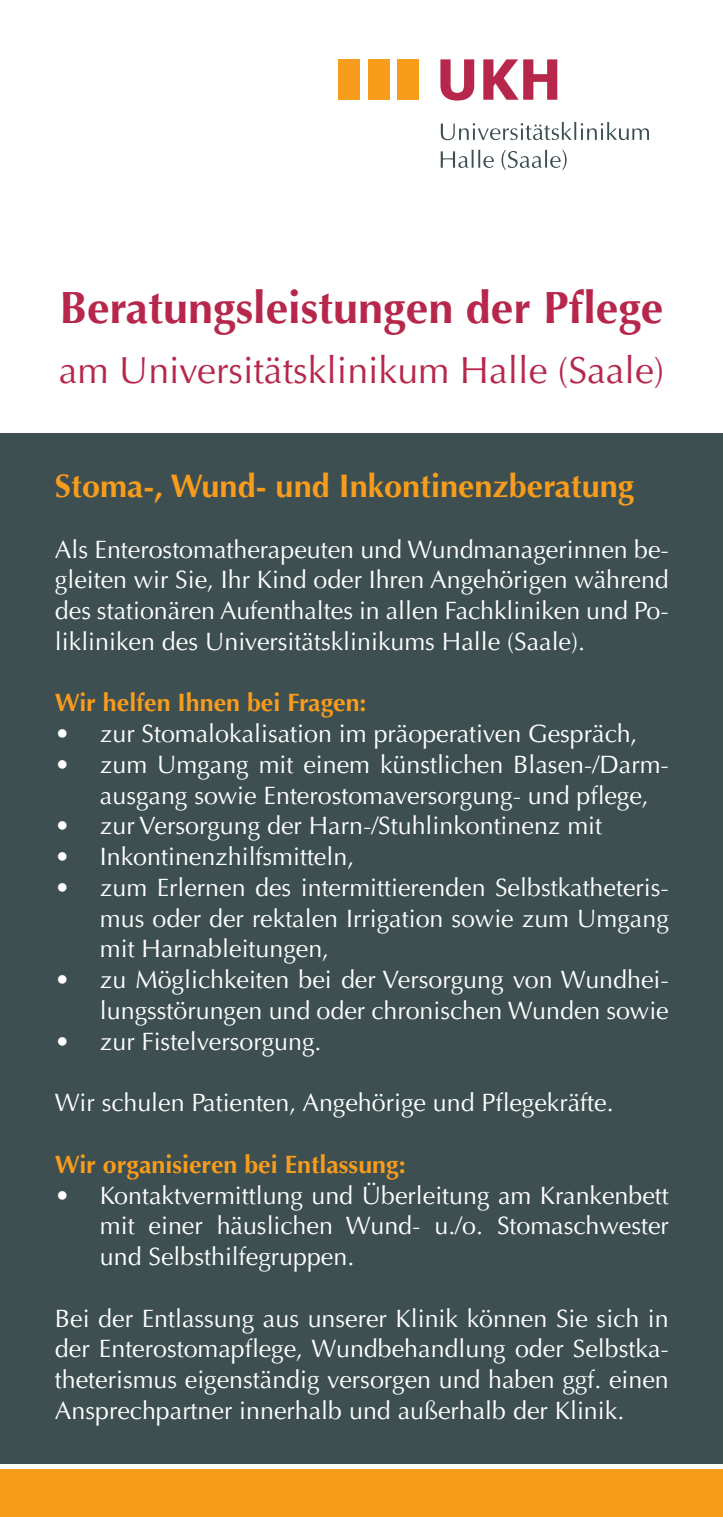
<style>
.page{position:relative;width:723px;height:1517px;background:#fff}
.page>*{position:absolute;margin:0;border:0;box-sizing:border-box;transform-origin:0 0}
.t1{font:700 45px "Optima LT";color:#b6274b}
.t2{font:37.5px "Optima LT";color:#b6274b}
.t3{font:700 32.5px "Optima LT";color:#f89c1c}
.t4{font:25px/30.8px "Optima LT";color:#fff;text-align:justify}
.t5{font:700 25px "Optima LT";color:#f89c1c}
</style>
<div class="page">
<div style="left:0;top:1469px;width:723px;height:48px;background:#f89c1c"></div>
<div style="left:0;top:433px;width:723px;height:1030px;background:#3d4f51"></div>
<svg style="left:440px;top:59px;width:34px;height:42px"></svg>
<svg style="left:483px;top:59px;width:74px;height:41px"></svg>
<svg style="left:441px;top:122px;width:208px;height:18px"></svg>
<svg style="left:441px;top:150px;width:125px;height:20px"></svg>
<div style="left:397px;top:59px;width:22px;height:41px;background:#f89c1c"></div>
<div style="left:368px;top:59px;width:22px;height:41px;background:#f89c1c"></div>
<div style="left:338px;top:59px;width:22px;height:41px;background:#f89c1c"></div>
<h1 class="t1" style="left:60px;top:281px;width:605px">Beratungsleistungen der Pflege</h1>
<h2 class="t2" style="left:59px;top:348px;width:607px">am Universitätsklinikum Halle (Saale)</h2>
<h3 class="t3" style="left:55px;top:467px;width:581px">Stoma-, Wund- und Inkontinenzberatung</h3>
<p class="t4" style="left:55px;top:534px;width:615px">Als Enterostomatherapeuten und Wundmanagerinnen be&shy;gleiten wir Sie, Ihr Kind oder Ihren Angehörigen während des stationären Aufenthaltes in allen Fachkliniken und Po&shy;likliniken des Universitätsklinikums Halle (Saale).</p>
<p class="t5" style="left:55px;top:688px;width:313px">Wir helfen Ihnen bei Fragen:</p>
<p class="t4" style="left:55px;top:718px;width:584px">• zur Stomalokalisation im präoperativen Gespräch,</p>
<p class="t4" style="left:100px;top:749px;width:570px;text-indent:-45px">• zum Umgang mit einem künstlichen Blasen-/Darm&shy;ausgang sowie Enterostomaversorgung- und pflege,</p>
<p class="t4" style="left:55px;top:811px;width:549px">• zur Versorgung der Harn-/Stuhlinkontinenz mit</p>
<p class="t4" style="left:55px;top:841px;width:301px">• Inkontinenzhilfsmitteln,</p>
<p class="t4" style="left:100px;top:872px;width:570px;text-indent:-45px">• zum Erlernen des intermittierenden Selbstkatheteris&shy;mus oder der rektalen Irrigation sowie zum Umgang mit Harnableitungen,</p>
<p class="t4" style="left:55px;top:964px;width:615px;text-align:right">• zu Möglichkeiten bei der Versorgung von Wundhei&shy;lungsstörungen und oder chronischen Wunden sowie</p>
<p class="t4" style="left:55px;top:1026px;width:268px">• zur Fistelversorgung.</p>
<p class="t4" style="left:55px;top:1087px;width:560px">Wir schulen Patienten, Angehörige und Pflegekräfte.</p>
<p class="t5" style="left:55px;top:1149px;width:352px">Wir organisieren bei Entlassung:</p>
<p class="t4" style="left:100px;top:1180px;width:570px;text-indent:-45px">• Kontaktvermittlung und Überleitung am Krankenbett mit einer häuslichen Wund- u./o. Stomaschwester und Selbsthilfegruppen.</p>
<p class="t4" style="left:55px;top:1303px;width:615px">Bei der Entlassung aus unserer Klinik können Sie sich in der Enterostomapflege, Wundbehandlung oder Selbstka&shy;theterismus eigenständig versorgen und haben ggf. einen Ansprechpartner innerhalb und außerhalb der Klinik.</p>
</div>
